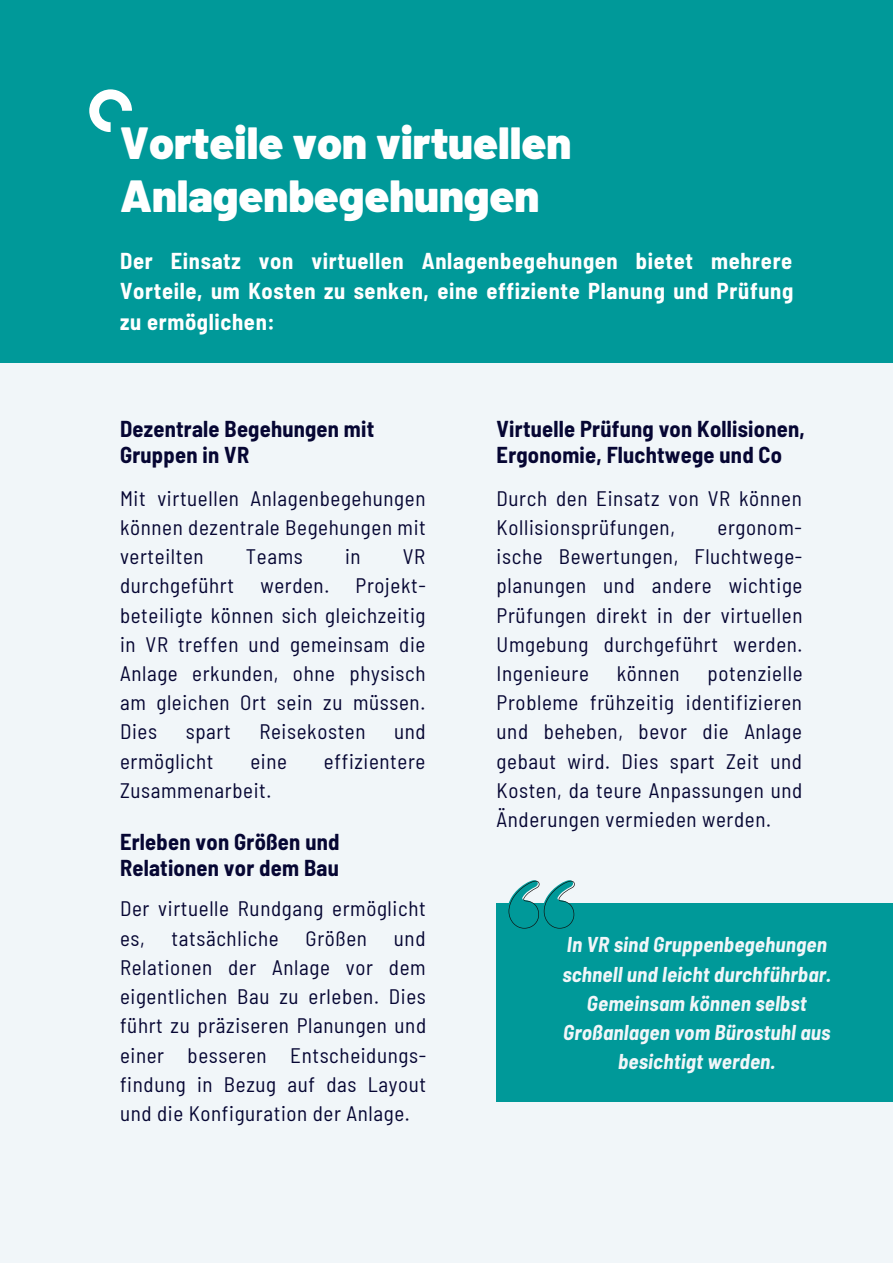
<style>
.page{position:relative;width:893px;height:1264px;background:#fff}
.page>*{position:absolute;margin:0;border:0;box-sizing:border-box;transform-origin:0 0}
.t1{font:900 45px/52.8px "Barlow";color:#fff}
.t2{font:700 semi-condensed 22.5px/25.8px "Barlow";letter-spacing:.01em;color:#060633}
.t3{font:700 semi-condensed 22.5px/30.3px "Barlow";letter-spacing:.03em;color:#fff;text-align:justify}
.t4{font:semi-condensed 21px/29.2px "Barlow";letter-spacing:.03em;color:#060633;text-align:justify}
.t5{font:italic 700 semi-condensed 21px/29.2px "Barlow";letter-spacing:.01em;color:#f1f6f9;text-align:center}
</style>
<div class="page">
<div style="left:0;top:0;width:892px;height:1262px;background:#f1f6f9"></div>
<div style="left:0;top:0;width:892px;height:363px;background:#099"></div>
<svg style="left:89px;top:89px;width:43px;height:43px"></svg>
<div style="left:496px;top:903px;width:396px;height:199px;background:#099"></div>
<svg style="left:508px;top:880px;width:66px;height:48px"></svg>
<p class="t1" style="left:120px;top:115px;width:453px">Vorteile von virtuellen<br>Anlagenbegehungen</p>
<p class="t3" style="left:120px;top:245px;width:674px">Der Einsatz von virtuellen Anlagenbegehungen bietet mehrere Vorteile, um Kosten zu senken, eine effiziente Planung und Prüfung zu ermöglichen:</p>
<p class="t2" style="left:120px;top:415px;width:256px">Dezentrale Begehungen mit<br>Gruppen in VR</p>
<p class="t4" style="left:120px;top:482px;width:307px">Mit virtuellen Anlagenbegehungen können dezentrale Begehungen mit verteilten</p>
<p class="t4" style="left:246px;top:541px;width:58px">Teams</p>
<p class="t4" style="left:345px;top:541px;width:17px">in</p>
<p class="t4" style="left:403px;top:541px;width:24px">VR</p>
<p class="t4" style="left:120px;top:570px;width:115px">durchgeführt</p>
<p class="t4" style="left:260px;top:570px;width:70px">werden.</p>
<p class="t4" style="left:120px;top:570px;width:307px;text-indent:235px">Projekt&shy;beteiligte können sich gleichzeitig in VR treffen und gemeinsam die Anlage erkunden, ohne physisch am gleichen Ort sein zu müssen.<br>Dies</p>
<p class="t4" style="left:186px;top:716px;width:46px">spart</p>
<p class="t4" style="left:259px;top:716px;width:108px">Reisekosten</p>
<p class="t4" style="left:394px;top:716px;width:33px">und</p>
<p class="t4" style="left:120px;top:745px;width:95px">ermöglicht</p>
<p class="t4" style="left:250px;top:745px;width:38px">eine</p>
<p class="t4" style="left:324px;top:745px;width:103px">effizientere</p>
<p class="t4" style="left:120px;top:775px;width:153px">Zusammenarbeit.</p>
<p class="t2" style="left:120px;top:828px;width:221px">Erleben von Größen und<br>Relationen vor dem Bau</p>
<p class="t4" style="left:120px;top:893px;width:307px">Der virtuelle Rundgang ermöglicht es,</p>
<p class="t4" style="left:172px;top:922px;width:109px">tatsächliche</p>
<p class="t4" style="left:305px;top:922px;width:63px">Größen</p>
<p class="t4" style="left:120px;top:922px;width:307px;text-indent:274px">und Relationen der Anlage vor dem eigentlichen Bau zu erleben. Dies führt zu präziseren Planungen und einer besseren Entscheidungs&shy;findung in Bezug auf das Layout und die Konfiguration der Anlage.</p>
<p class="t2" style="left:496px;top:415px;width:310px">Virtuelle Prüfung von Kollisionen,<br>Ergonomie, Fluchtwege und Co</p>
<p class="t4" style="left:496px;top:482px;width:307px">Durch den Einsatz von VR können<br>Kollisionsprüfungen,</p>
<p class="t4" style="left:496px;top:512px;width:307px;text-indent:221px">ergonom&shy;ische Bewertungen, Fluchtwege&shy;planungen und andere wichtige Prüfungen direkt in der virtuellen Umgebung durchgeführt werden.<br>Ingenieure</p>
<p class="t4" style="left:616px;top:658px;width:64px">können</p>
<p class="t4" style="left:496px;top:658px;width:307px;text-indent:211px">potenzielle Probleme frühzeitig identifizieren und beheben, bevor die Anlage gebaut wird. Dies spart Zeit und Kosten, da teure Anpassungen und Änderungen vermieden werden.</p>
<p class="t5" style="left:562px;top:929px;width:270px">In VR sind Gruppenbegehungen schnell und leicht durchführbar.<br>Gemeinsam können selbst<br>Großanlagen vom Bürostuhl aus besichtigt werden.</p>
</div>
